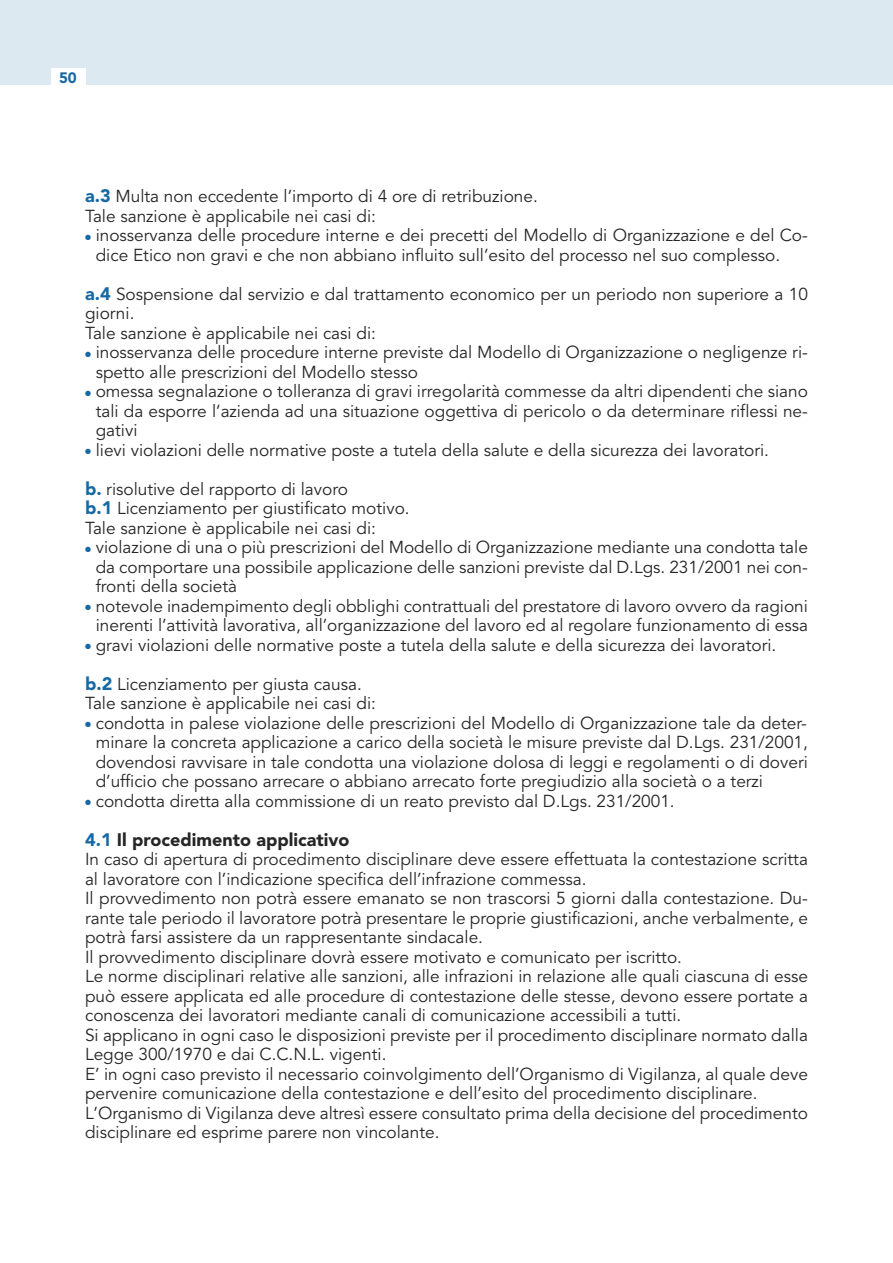
<style>
.page{position:relative;width:893px;height:1263px;background:#fff}
.page>*{position:absolute;margin:0;border:0;box-sizing:border-box;transform-origin:0 0}
.t1{font:900 18px "Avenir";color:#272627}
.t2{font:17.25px/19.5px "Avenir";color:#272627}
.t3{font:900 15px "Avenir";color:#1769a4}
.s1{font-weight:900;font-size:18px;color:#1769a4}
.s2{color:#1769a4}
</style>
<div class="page">
<div style="left:0;top:0;width:893px;height:85px;background:#dce9f1"></div>
<div style="left:51px;top:68px;width:34px;height:26px;background:#fff"></div>
<p class="t3" style="left:59px;top:72px;width:19px">50</p>
<p class="t2" style="left:85px;top:188px;width:454px"><span class="s1">a.3</span> Multa non eccedente l’importo di 4 ore di retribuzione.<br>Tale sanzione è applicabile nei casi di:</p>
<p class="t2" style="left:96px;top:227px;width:714px;text-indent:-11px"><span class="s2">●</span> inosservanza delle procedure interne e dei precetti del Modello di Organizzazione e del Co&shy;dice Etico non gravi e che non abbiano influito sull’esito del processo nel suo complesso.</p>
<p class="t2" style="left:85px;top:285px;width:724px"><span class="s1">a.4</span> Sospensione dal servizio e dal trattamento economico per un periodo non superiore a 10 giorni.<br>Tale sanzione è applicabile nei casi di:</p>
<p class="t2" style="left:96px;top:344px;width:714px;text-indent:-11px"><span class="s2">●</span> inosservanza delle procedure interne previste dal Modello di Organizzazione o negligenze ri&shy;spetto alle prescrizioni del Modello stesso</p>
<p class="t2" style="left:96px;top:383px;width:714px;text-align:justify;text-indent:-11px"><span class="s2">●</span> omessa segnalazione o tolleranza di gravi irregolarità commesse da altri dipendenti che siano tali da esporre l’azienda ad una situazione oggettiva di pericolo o da determinare riflessi ne&shy;gativi</p>
<p class="t2" style="left:85px;top:441px;width:685px"><span class="s2">●</span> lievi violazioni delle normative poste a tutela della salute e della sicurezza dei lavoratori.</p>
<p class="t2" style="left:85px;top:480px;width:326px"><span class="s1">b.</span> risolutive del rapporto di lavoro<br><span class="s1">b.1</span> Licenziamento per giustificato motivo.<br>Tale sanzione è applicabile nei casi di:</p>
<p class="t2" style="left:96px;top:539px;width:714px;text-align:justify;text-indent:-11px"><span class="s2">●</span> violazione di una o più prescrizioni del Modello di Organizzazione mediante una condotta tale da comportare una possibile applicazione delle sanzioni previste dal D.Lgs. 231/2001 nei con&shy;fronti della società</p>
<p class="t2" style="left:85px;top:597px;width:724px;text-align:right"><span class="s2">●</span> notevole inadempimento degli obblighi contrattuali del prestatore di lavoro ovvero da ragioni inerenti l’attività lavorativa, all’organizzazione del lavoro ed al regolare funzionamento di essa</p>
<p class="t2" style="left:85px;top:636px;width:693px"><span class="s2">●</span> gravi violazioni delle normative poste a tutela della salute e della sicurezza dei lavoratori.</p>
<p class="t2" style="left:85px;top:675px;width:292px"><span class="s1">b.2</span> Licenziamento per giusta causa.<br>Tale sanzione è applicabile nei casi di:</p>
<p class="t2" style="left:96px;top:714px;width:714px;text-align:justify;text-indent:-11px"><span class="s2">●</span> condotta in palese violazione delle prescrizioni del Modello di Organizzazione tale da deter&shy;minare la concreta applicazione a carico della società le misure previste dal D.Lgs. 231/2001, dovendosi ravvisare in tale condotta una violazione dolosa di leggi e regolamenti o di doveri d’ufficio che possano arrecare o abbiano arrecato forte pregiudizio alla società o a terzi</p>
<p class="t2" style="left:85px;top:792px;width:591px"><span class="s2">●</span> condotta diretta alla commissione di un reato previsto dal D.Lgs. 231/2001.</p>
<p class="t1" style="left:85px;top:832px;width:266px"><span class="s2">4.1</span> Il procedimento applicativo</p>
<p class="t2" style="left:85px;top:851px;width:724px">In caso di apertura di procedimento disciplinare deve essere effettuata la contestazione scritta al lavoratore con l’indicazione specifica dell’infrazione commessa.<br>Il provvedimento non potrà essere emanato se non trascorsi 5 giorni dalla contestazione. Du&shy;rante tale periodo il lavoratore potrà presentare le proprie giustificazioni, anche verbalmente, e potrà farsi assistere da un rappresentante sindacale.<br>Il provvedimento disciplinare dovrà essere motivato e comunicato per iscritto.<br>Le norme disciplinari relative alle sanzioni, alle infrazioni in relazione alle quali ciascuna di esse può essere applicata ed alle procedure di contestazione delle stesse, devono essere portate a conoscenza dei lavoratori mediante canali di comunicazione accessibili a tutti.<br>Si applicano in ogni caso le disposizioni previste per il procedimento disciplinare normato dalla Legge 300/1970 e dai C.C.N.L. vigenti.<br>E’ in ogni caso previsto il necessario coinvolgimento dell’Organismo di Vigilanza, al quale deve pervenire comunicazione della contestazione e dell’esito del procedimento disciplinare.<br>L’Organismo di Vigilanza deve altresì essere consultato prima della decisione del procedimento disciplinare ed esprime parere non vincolante.</p>
</div>
